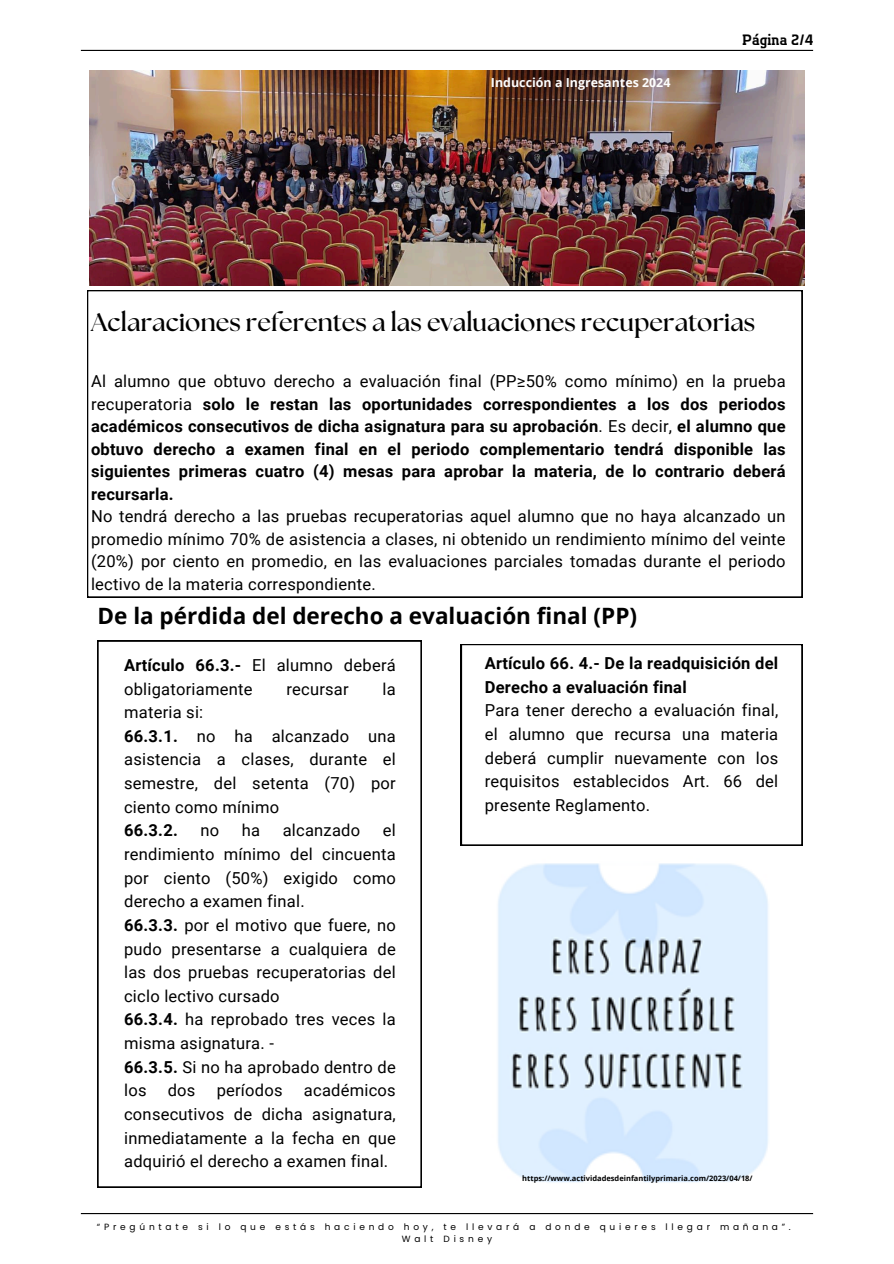
<style>
.page{position:relative;width:894px;height:1264px;background:#fff}
.page>*{position:absolute;margin:0;border:0;box-sizing:border-box;transform-origin:0 0}
.t1{font:700 25.5px "The Seasons";color:#000}
.t2{font:700 22.5px "Open Sans";color:#000}
.t3{font:16.5px/23.7px "Roboto";letter-spacing:.015em;color:#000;text-align:justify}
.t4{font:700 16.5px/22.5px "Roboto";letter-spacing:.015em;color:#000;text-align:justify}
.t5{font:15px "Flatory Slab 700 Semi Cond";letter-spacing:.015em;color:#000}
.t6{font:700 12.45px "Open Sans";color:#fefefe}
.t7{font:9px/12px "Poppins";letter-spacing:.42em;color:#000}
.t8{font:700 7.5px "Open Sans";color:#000}
.s1{font-weight:400}
.s2{font-weight:700}
</style>
<div class="page">
<img style="left:89px;top:70px;width:715px;height:215px">
<hr style="left:81px;top:50px;width:731px;height:1px;background:#000">
<hr style="left:81px;top:1212px;width:731px;height:2px;background:#000">
<svg style="left:461px;top:644px;width:340px;height:201px"></svg>
<svg style="left:87px;top:290px;width:714px;height:307px"></svg>
<svg style="left:97px;top:640px;width:324px;height:547px"></svg>
<img style="left:498px;top:863px;width:270px;height:320px">
<p class="t6" style="left:491px;top:73px;width:181px">Inducción a Ingresantes 2024</p>
<p class="t5" style="left:742px;top:31px;width:72px">Página 2/4</p>
<p class="t1" style="left:91px;top:311px;width:665px">Aclaraciones referentes a las evaluaciones recuperatorias</p>
<h3 class="t4" style="left:91px;top:370px;width:696px"><span class="s1">Al alumno que obtuvo derecho a evaluación final (PP≥50% como mínimo) en la prueba recuperatoria</span> solo le restan las oportunidades correspondientes a los dos periodos académicos consecutivos de dicha asignatura para su aprobación<span class="s1">. Es decir,</span> el alumno que obtuvo derecho a examen final en el periodo complementario tendrá disponible las siguientes primeras cuatro (4) mesas para aprobar la materia, de lo contrario deberá recursarla.</h3>
<p class="t3" style="left:91px;top:505px;width:696px;line-height:22.5px">No tendrá derecho a las pruebas recuperatorias aquel alumno que no haya alcanzado un promedio mínimo 70% de asistencia a clases, ni obtenido un rendimiento mínimo del veinte (20%) por ciento en promedio, en las evaluaciones parciales tomadas durante el periodo lectivo de la materia correspondiente.</p>
<p class="t2" style="left:97px;top:599px;width:541px">De la pérdida del derecho a evaluación final (PP)</p>
<h1 class="t3" style="left:124px;top:653px;width:273px"><span class="s2">Artículo 66.3.-</span> El alumno deberá obligatoriamente</h1>
<h1 class="t3" style="left:286px;top:677px;width:64px">recursar</h1>
<h1 class="t3" style="left:382px;top:677px;width:15px">la</h1>
<h1 class="t3" style="left:124px;top:700px;width:81px">materia si:</h1>
<p class="t3" style="left:124px;top:724px;width:273px"><span class="s2">66.3.1.</span> no ha alcanzado una asistencia a clases, durante el semestre, del setenta (70) por ciento como mínimo</p>
<p class="t4" style="left:124px;top:819px;width:55px">66.3.2.</p>
<p class="t3" style="left:200px;top:818px;width:20px">no</p>
<p class="t3" style="left:242px;top:818px;width:20px">ha</p>
<p class="t3" style="left:282px;top:818px;width:79px">alcanzado</p>
<p class="t3" style="left:124px;top:818px;width:273px;text-indent:258px">el rendimiento mínimo del cincuenta por ciento (50%) exigido como derecho a examen final.</p>
<p class="t3" style="left:124px;top:913px;width:273px"><span class="s2">66.3.3.</span> por el motivo que fuere, no pudo presentarse a cualquiera de las dos pruebas recuperatorias del ciclo lectivo cursado</p>
<p class="t3" style="left:124px;top:1007px;width:273px"><span class="s2">66.3.4.</span> ha reprobado tres veces la misma asignatura. -</p>
<p class="t3" style="left:124px;top:1055px;width:273px"><span class="s2">66.3.5.</span> Si no ha aprobado dentro de los</p>
<p class="t3" style="left:124px;top:1078px;width:273px;text-indent:180px">académicos consecutivos de dicha asignatura, inmediatamente a la fecha en que adquirió el derecho a examen final.</p>
<p class="t3" style="left:168px;top:1078px;width:29px">dos</p>
<p class="t3" style="left:216px;top:1078px;width:67px">períodos</p>
<p class="t4" style="left:484px;top:651px;width:295px;line-height:23.7px">Artículo 66. 4.- De la readquisición del<br>Derecho a evaluación final</p>
<p class="t3" style="left:484px;top:698px;width:295px">Para tener derecho a evaluación final, el alumno que recursa una materia deberá cumplir nuevamente con los requisitos establecidos Art. 66 del presente Reglamento.</p>
<h4 class="t8" style="left:522px;top:1173px;width:232px">https://www.actividadesdeinfantilyprimaria.com/2023/04/18/</h4>
<p class="t7" style="left:402px;top:1221px;width:390px;text-indent:-305px">“Pregúntate si lo que estás haciendo hoy, te llevará a donde quieres llegar mañana”.<br>Walt Disney</p>
</div>
